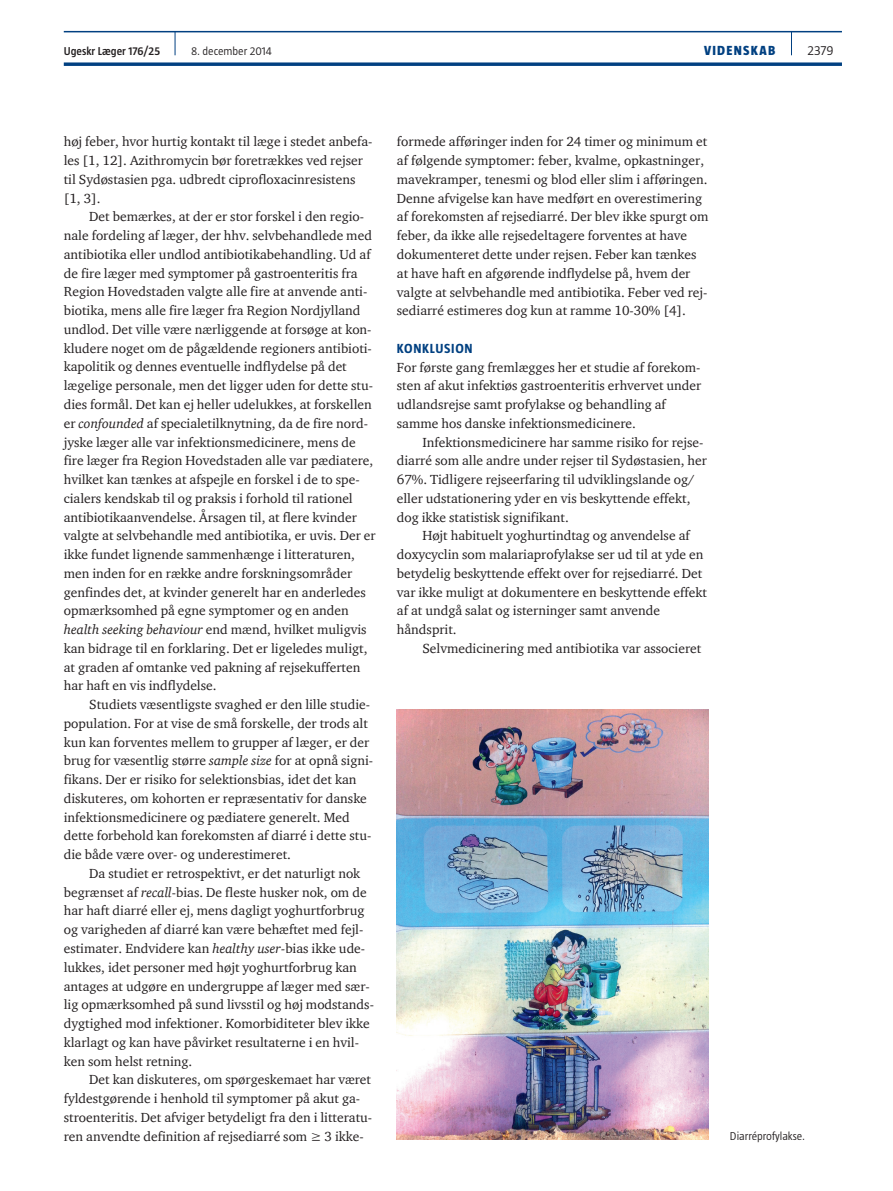
<style>
.page{position:relative;width:893px;height:1191px;background:#fff}
.page>*{position:absolute;margin:0;border:0;box-sizing:border-box;transform-origin:0 0}
.t1{font:13.5px/18.8px "ITC Charter Com";color:#231f20}
.t2{font:700 13.5px "Taz";letter-spacing:.05em;color:#014081}
.t3{font:800 13.5px "Taz";letter-spacing:.095em;color:#014081}
.t4{font:300 13.5px "Taz";color:#231f20}
.t5{font:300 11.7px "Taz";color:#231f20}
.t6{font:600 11.7px "Taz";color:#231f20}
.s1{font-style:italic}
</style>
<div class="page">
<hr style="left:64px;top:31px;width:778px;height:1px;background:#014081">
<svg style="left:64px;top:62px;width:778px;height:4px"></svg>
<svg style="left:791px;top:32px;width:1px;height:23px"></svg>
<svg style="left:175px;top:32px;width:1px;height:23px"></svg>
<img style="left:397px;top:709px;width:312px;height:430px">
<p class="t6" style="left:64px;top:45px;width:98px">Ugeskr Læger 176/25</p>
<p class="t5" style="left:191px;top:45px;width:82px">8. december 2014</p>
<p class="t3" style="left:704px;top:43px;width:73px">VIDENSKAB</p>
<p class="t4" style="left:807px;top:43px;width:27px">2379</p>
<p class="t1" style="left:64px;top:132px;width:310px">høj feber, hvor hurtig kontakt til læge i stedet anbefa&shy;les [1, 12]. Azithromycin bør foretrækkes ved rejser til Sydøstasien pga. udbredt ciprofloxacinresistens [1, 3].</p>
<p class="t1" style="left:64px;top:207px;width:313px;text-indent:26px">Det bemærkes, at der er stor forskel i den regio&shy;nale fordeling af læger, der hhv. selvbehandlede med antibiotika eller undlod antibiotikabehandling. Ud af de fire læger med symptomer på gastroenteritis fra Region Hovedstaden valgte alle fire at anvende anti&shy;biotika, mens alle fire læger fra Region Nordjylland undlod. Det ville være nærliggende at forsøge at kon&shy;kludere noget om de pågældende regioners antibioti&shy;kapolitik og dennes eventuelle indflydelse på det lægelige personale, men det ligger uden for dette stu&shy;dies formål. Det kan ej heller udelukkes, at forskellen er <span class="s1">confounded</span> af specialetilknytning, da de fire nord&shy;jyske læger alle var infektionsmedicinere, mens de fire læger fra Region Hovedstaden alle var pædiatere, hvilket kan tænkes at afspejle en forskel i de to spe&shy;cialers kendskab til og praksis i forhold til rationel antibiotikaanvendelse. Årsagen til, at flere kvinder valgte at selvbehandle med antibiotika, er uvis. Der er ikke fundet lignende sammenhænge i litteraturen, men inden for en række andre forskningsområder genfindes det, at kvinder generelt har en anderledes opmærksomhed på egne symptomer og en anden <span class="s1">health seeking behaviour</span> end mænd, hvilket muligvis kan bidrage til en forklaring. Det er ligeledes muligt, at graden af omtanke ved pakning af rejsekufferten har haft en vis indflydelse.</p>
<p class="t1" style="left:64px;top:695px;width:311px;text-indent:26px">Studiets væsentligste svaghed er den lille studie&shy;population. For at vise de små forskelle, der trods alt kun kan forventes mellem to grupper af læger, er der brug for væsentlig større <span class="s1">sample size</span> for at opnå signi&shy;fikans. Der er risiko for selektionsbias, idet det kan diskuteres, om kohorten er repræsentativ for danske infektionsmedicinere og pædiatere generelt. Med dette forbehold kan forekomsten af diarré i dette stu&shy;die både være over- og underestimeret.</p>
<p class="t1" style="left:64px;top:863px;width:312px;text-indent:26px">Da studiet er retrospektivt, er det naturligt nok begrænset af <span class="s1">recall</span>-bias. De fleste husker nok, om de har haft diarré eller ej, mens dagligt yoghurtforbrug og varigheden af diarré kan være behæftet med fejl&shy;estimater. Endvidere kan <span class="s1">healthy user-</span>bias ikke ude&shy;lukkes, idet personer med højt yoghurtforbrug kan antages at udgøre en undergruppe af læger med sær&shy;lig opmærksomhed på sund livsstil og høj modstands&shy;dygtighed mod infektioner. Komorbiditeter blev ikke klarlagt og kan have påvirket resultaterne i en hvil&shy;ken som helst retning.</p>
<p class="t1" style="left:64px;top:1070px;width:310px;text-indent:26px">Det kan diskuteres, om spørgeskemaet har været fyldestgørende i henhold til symptomer på akut ga&shy;stroenteritis. Det afviger betydeligt fra den i litteratu&shy;ren anvendte definition af rejsediarré som ≥ 3 ikke-</p>
<p class="t1" style="left:397px;top:132px;width:313px">formede afføringer inden for 24 timer og minimum et af følgende symptomer: feber, kvalme, opkastninger, mavekramper, tenesmi og blod eller slim i afføringen.<br>Denne afvigelse kan have medført en overestimering af forekomsten af rejsediarré. Der blev ikke spurgt om feber, da ikke alle rejsedeltagere forventes at have dokumenteret dette under rejsen. Feber kan tænkes at have haft en afgørende indflydelse på, hvem der valgte at selvbehandle med antibiotika. Feber ved rej&shy;sediarré estimeres dog kun at ramme 10-30% [4].</p>
<p class="t2" style="left:397px;top:341px;width:68px">KON KLUSION</p>
<p class="t1" style="left:397px;top:357px;width:306px">For første gang fremlægges her et studie af forekom&shy;sten af akut infektiøs gastroenteritis erhvervet under udlandsrejse samt profylakse og behandling af samme hos danske infektionsmedicinere.</p>
<p class="t1" style="left:397px;top:432px;width:312px;text-indent:26px">Infektionsmedicinere har samme risiko for rejse&shy;diarré som alle andre under rejser til Sydøstasien, her 67%. Tidligere rejseerfaring til udviklingslande og/ eller udstationering yder en vis beskyttende effekt, dog ikke statistisk signifikant.</p>
<p class="t1" style="left:397px;top:526px;width:311px;text-indent:26px">Højt habituelt yoghurtindtag og anvendelse af doxycyclin som malariaprofylakse ser ud til at yde en betydelig beskyttende effekt over for rejsediarré. Det var ikke muligt at dokumentere en beskyttende effekt af at undgå salat og isterninger samt anvende håndsprit.</p>
<p class="t1" style="left:422px;top:639px;width:280px">Selvmedicinering med antibiotika var associeret</p>
<p class="t5" style="left:730px;top:1129px;width:77px">Diarréprofylakse.</p>
</div>
